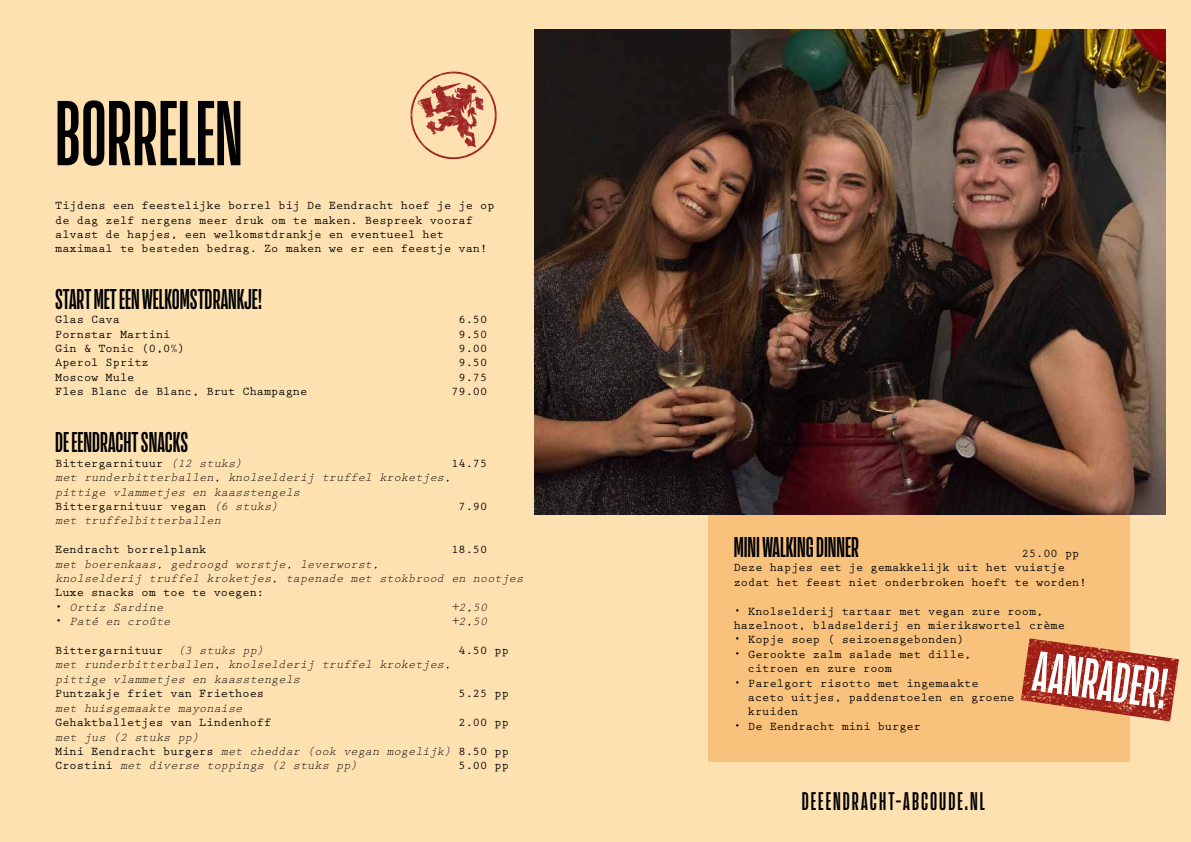
<style>
.page{position:relative;width:1191px;height:842px;background:#fee1b1}
.page>*{position:absolute;margin:0;border:0;box-sizing:border-box;transform-origin:0 0}
.t1{font:90px "Action Cond Medium Grade 2";color:#000}
.t2{font:55.7px "Action Cond Medium Grade 2";color:#fff}
.t3{font:28px "Action Cond Medium Grade 2";color:#000}
.t4{font:25px "Action Cond Medium Grade 2";letter-spacing:.075em;color:#000}
.t5{font:700 12px/14.4px "Prestige Elite Std";color:#000}
.t6{font:italic 12px/14.4px "Prestige Elite Std";color:#000}
.s1{font-weight:400;font-style:italic}
.s2{font-weight:700;font-style:normal}
.s3{font-weight:700}
</style>
<div class="page">
<div style="left:708px;top:247px;width:421px;height:515px;background:#f8c27d"></div>
<img style="left:534px;top:29px;width:631px;height:486px">
<img style="left:1020px;top:638px;width:159px;height:83px">
<img style="left:410px;top:71px;width:87px;height:89px">
<h1 class="t1" style="left:55px;top:86px;width:189px">BORRELEN</h1>
<p class="t5" style="left:55px;top:199px;width:441px">Tijdens een feestelijke borrel bij De Eendracht hoef je je op de dag zelf nergens meer druk om te maken. Bespreek vooraf alvast de hapjes, een welkomstdrankje en eventueel het maximaal te besteden bedrag. Zo maken we er een feestje van!</p>
<h3 class="t3" style="left:55px;top:284px;width:208px">START MET EEN WELKOMSTDRANKJE!</h3>
<p class="t5" style="left:55px;top:313px;width:66px">Glas Cava</p>
<p class="t5" style="left:458px;top:313px;width:30px">6.50</p>
<p class="t5" style="left:55px;top:327px;width:117px">Pornstar Martini</p>
<p class="t5" style="left:458px;top:327px;width:30px">9.50</p>
<p class="t5" style="left:55px;top:341px;width:131px">Gin &amp; Tonic (0,0%)</p>
<p class="t5" style="left:458px;top:341px;width:30px">9.00</p>
<p class="t5" style="left:55px;top:356px;width:95px">Aperol Spritz</p>
<p class="t5" style="left:458px;top:356px;width:30px">9.50</p>
<p class="t5" style="left:55px;top:370px;width:81px">Moscow Mule</p>
<p class="t5" style="left:458px;top:370px;width:30px">9.75</p>
<p class="t5" style="left:55px;top:385px;width:254px">Fles Blanc de Blanc, Brut Champagne</p>
<p class="t5" style="left:451px;top:385px;width:37px">79.00</p>
<h3 class="t3" style="left:55px;top:428px;width:134px">DE EENDRACHT SNACKS</h3>
<p class="t5" style="left:55px;top:456px;width:189px">Bittergarnituur <span class="s1">(12 stuks)</span></p>
<p class="t5" style="left:451px;top:456px;width:37px">14.75</p>
<p class="t6" style="left:55px;top:471px;width:398px">met runderbitterballen, knolselderij truffel kroketjes, pittige vlammetjes en kaasstengels<br><span class="s2">Bittergarnituur vegan</span> (6 stuks)</p>
<p class="t5" style="left:458px;top:499px;width:30px">7.90</p>
<p class="t6" style="left:55px;top:514px;width:167px">met truffelbitterballen</p>
<p class="t5" style="left:55px;top:543px;width:153px">Eendracht borrelplank</p>
<p class="t5" style="left:451px;top:543px;width:37px">18.50</p>
<p class="t6" style="left:55px;top:557px;width:470px">met boerenkaas, gedroogd worstje, leverworst,<br>knolselderij truffel kroketjes, tapenade met stokbrood en nootjes</p>
<p class="t5" style="left:55px;top:586px;width:210px">Luxe snacks om toe te voegen:</p>
<p class="t6" style="left:55px;top:600px;width:110px"><span class="s3">•</span> Ortiz Sardine</p>
<p class="t6" style="left:451px;top:600px;width:37px">+2,50</p>
<p class="t6" style="left:55px;top:615px;width:117px"><span class="s3">•</span> Paté en croûte</p>
<p class="t6" style="left:451px;top:615px;width:37px">+2,50</p>
<p class="t5" style="left:55px;top:643px;width:210px">Bittergarnituur <span class="s1">(3 stuks pp)</span></p>
<p class="t5" style="left:458px;top:643px;width:52px">4.50 pp</p>
<p class="t6" style="left:55px;top:658px;width:398px">met runderbitterballen, knolselderij truffel kroketjes, pittige vlammetjes en kaasstengels</p>
<p class="t5" style="left:55px;top:687px;width:210px">Puntzakje friet van Friethoes</p>
<p class="t5" style="left:458px;top:687px;width:52px">5.25 pp</p>
<p class="t6" style="left:55px;top:701px;width:189px">met huisgemaakte mayonaise</p>
<p class="t5" style="left:55px;top:715px;width:218px">Gehaktballetjes van Lindenhoff</p>
<p class="t5" style="left:458px;top:715px;width:52px">2.00 pp</p>
<p class="t6" style="left:55px;top:730px;width:455px">met jus (2 stuks pp)<br><span class="s2">Mini Eendracht burgers</span> met cheddar (ook vegan mogelijk) <span class="s2">8.50 pp<br>Crostini</span> met diverse toppings (2 stuks pp)</p>
<p class="t5" style="left:458px;top:759px;width:52px">5.00 pp</p>
<h3 class="t3" style="left:733px;top:532px;width:127px">MINI WALKING DINNER</h3>
<p class="t5" style="left:733px;top:546px;width:354px;text-indent:288px">25.00 pp<br>Deze hapjes eet je gemakkelijk uit het vuistje zodat het feest niet onderbroken hoeft te worden!</p>
<p class="t5" style="left:733px;top:604px;width:333px">• Knolselderij tartaar met vegan zure room, hazelnoot, bladselderij en mierikswortel crème</p>
<p class="t5" style="left:733px;top:633px;width:232px">• Kopje soep ( seizoensgebonden)</p>
<p class="t5" style="left:748px;top:647px;width:225px;text-indent:-14px">• Gerookte zalm salade met dille, citroen en zure room</p>
<p class="t5" style="left:748px;top:676px;width:268px;text-indent:-14px">• Parelgort risotto met ingemaakte aceto uitjes, paddenstoelen en groene kruiden</p>
<p class="t5" style="left:733px;top:719px;width:189px">• De Eendracht mini burger</p>
<h2 class="t2" style="left:1037px;top:642px;width:136px;rotate:8deg">AANRADER!</h2>
<h3 class="t4" style="left:801px;top:788px;width:184px">DEEENDRACHT-ABCOUDE.NL</h3>
</div>
